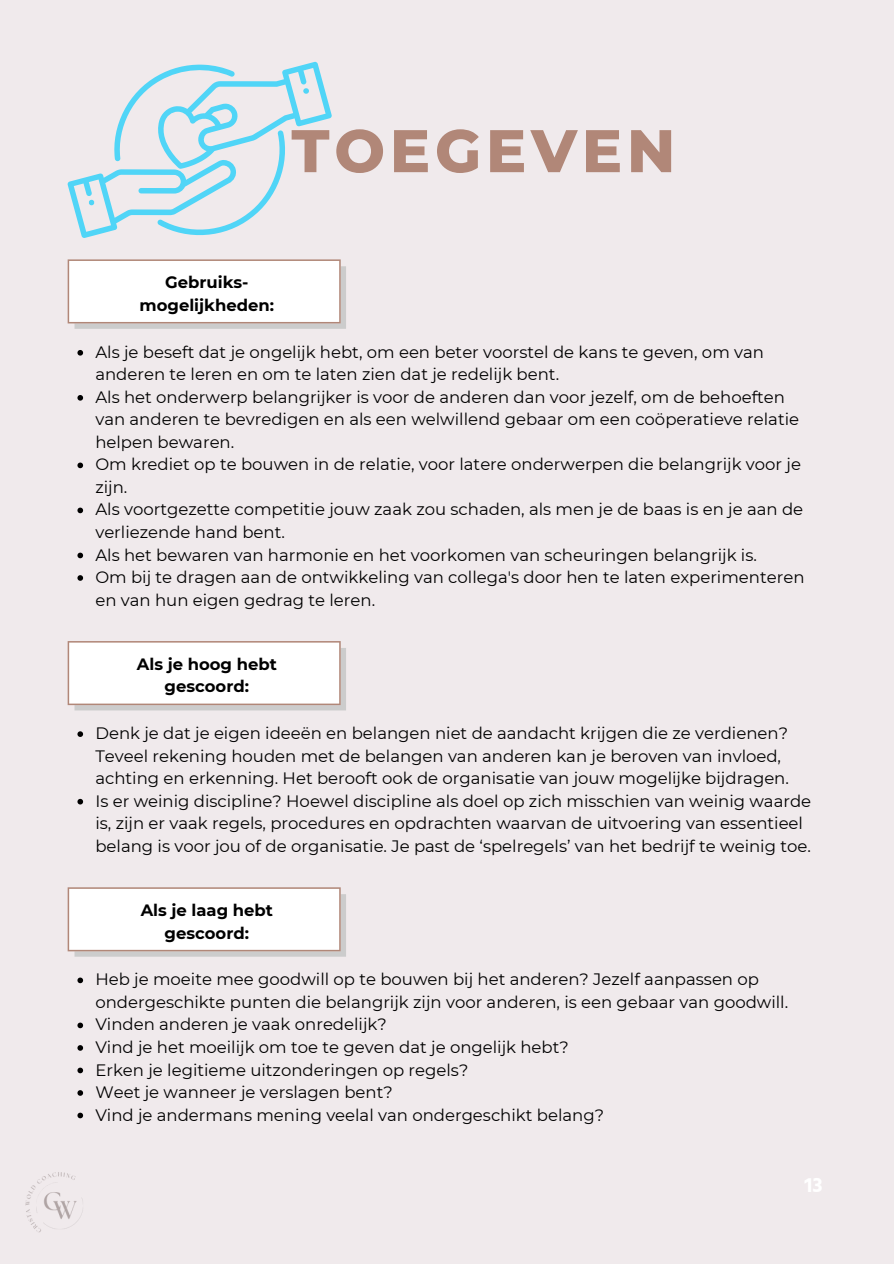
<style>
.page{position:relative;width:894px;height:1264px;background:#fff}
.page>*{position:absolute;margin:0;border:0;box-sizing:border-box;transform-origin:0 0}
.t1{font:800 60px "Montserrat";letter-spacing:.08em;color:#b18778}
.t2{font:700 21px "Hind Madurai";color:#fff}
.t3{font:16.5px/22.5px "Montserrat";color:#000}
.t4{font:700 16.35px/22.8px "Montserrat";color:#000;text-align:center}
</style>
<div class="page">
<div style="left:0;top:0;width:893px;height:1263px;background:#f0eaec"></div>
<svg style="left:68px;top:259px;width:278px;height:70px;background:#f6f3f3"></svg>
<svg style="left:77px;top:350px;width:6px;height:5px"></svg>
<svg style="left:77px;top:395px;width:6px;height:5px"></svg>
<svg style="left:77px;top:462px;width:6px;height:6px"></svg>
<svg style="left:77px;top:507px;width:6px;height:6px"></svg>
<svg style="left:77px;top:552px;width:6px;height:6px"></svg>
<svg style="left:77px;top:575px;width:6px;height:6px"></svg>
<svg style="left:68px;top:641px;width:278px;height:69px;background:#f6f4f3"></svg>
<svg style="left:77px;top:731px;width:6px;height:6px"></svg>
<svg style="left:77px;top:798px;width:6px;height:6px"></svg>
<svg style="left:68px;top:887px;width:278px;height:69px;background:#f6f4f3"></svg>
<svg style="left:77px;top:977px;width:6px;height:6px"></svg>
<svg style="left:77px;top:1022px;width:6px;height:6px"></svg>
<svg style="left:77px;top:1045px;width:6px;height:5px"></svg>
<svg style="left:77px;top:1067px;width:6px;height:6px"></svg>
<svg style="left:77px;top:1090px;width:6px;height:5px"></svg>
<svg style="left:77px;top:1112px;width:6px;height:6px"></svg>
<img style="left:25px;top:1172px;width:58px;height:61px">
<svg style="left:67px;top:62px;width:265px;height:176px"></svg>
<p class="t1" style="left:291px;top:114px;width:385px">TOEGEVEN</p>
<p class="t4" style="left:139px;top:271px;width:136px">Gebruiks&shy;mogelijkheden:</p>
<h1 class="t3" style="left:95px;top:341px;width:670px">Als je beseft dat je ongelijk hebt, om een beter voorstel de kans te geven, om van anderen te leren en om te laten zien dat je redelijk bent.</h1>
<p class="t3" style="left:95px;top:386px;width:705px">Als het onderwerp belangrijker is voor de anderen dan voor jezelf, om de behoeften van anderen te bevredigen en als een welwillend gebaar om een coöperatieve relatie helpen bewaren.</p>
<h3 class="t3" style="left:95px;top:453px;width:707px">Om krediet op te bouwen in de relatie, voor latere onderwerpen die belangrijk voor je zijn.</h3>
<p class="t3" style="left:95px;top:498px;width:709px">Als voortgezette competitie jouw zaak zou schaden, als men je de baas is en je aan de verliezende hand bent.</p>
<p class="t3" style="left:95px;top:543px;width:663px">Als het bewaren van harmonie en het voorkomen van scheuringen belangrijk is.</p>
<p class="t3" style="left:95px;top:566px;width:710px">Om bij te dragen aan de ontwikkeling van collega's door hen te laten experimenteren en van hun eigen gedrag te leren.</p>
<p class="t4" style="left:137px;top:652px;width:141px">Als je hoog hebt gescoord:</p>
<p class="t3" style="left:95px;top:722px;width:695px">Denk je dat je eigen ideeën en belangen niet de aandacht krijgen die ze verdienen?<br>Teveel rekening houden met de belangen van anderen kan je beroven van invloed, achting en erkenning. Het berooft ook de organisatie van jouw mogelijke bijdragen.</p>
<p class="t3" style="left:95px;top:789px;width:717px">Is er weinig discipline? Hoewel discipline als doel op zich misschien van weinig waarde is, zijn er vaak regels, procedures en opdrachten waarvan de uitvoering van essentieel belang is voor jou of de organisatie. Je past de ‘spelregels’ van het bedrijf te weinig toe.</p>
<p class="t4" style="left:141px;top:898px;width:134px">Als je laag hebt gescoord:</p>
<h3 class="t3" style="left:95px;top:968px;width:694px">Heb je moeite mee goodwill op te bouwen bij het anderen? Jezelf aanpassen op ondergeschikte punten die belangrijk zijn voor anderen, is een gebaar van goodwill.</h3>
<p class="t3" style="left:95px;top:1013px;width:293px">Vinden anderen je vaak onredelijk?</p>
<p class="t3" style="left:95px;top:1035px;width:475px">Vind je het moeilijk om toe te geven dat je ongelijk hebt?</p>
<p class="t3" style="left:95px;top:1058px;width:374px">Erken je legitieme uitzonderingen op regels?</p>
<h3 class="t3" style="left:95px;top:1080px;width:299px">Weet je wanneer je verslagen bent?</h3>
<p class="t3" style="left:95px;top:1103px;width:510px">Vind je andermans mening veelal van ondergeschikt belang?</p>
<p class="t2" style="left:804px;top:1170px;width:20px">13</p>
</div>
